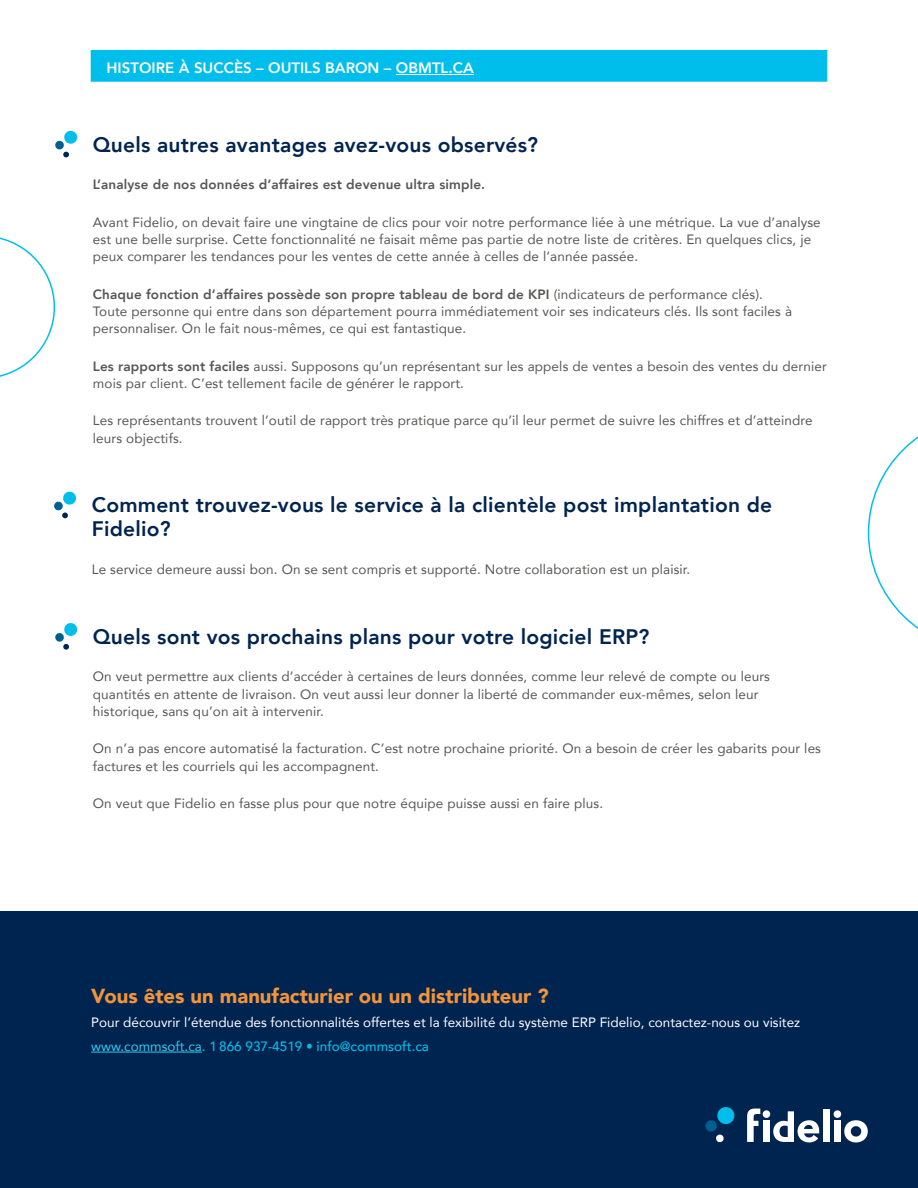
<style>
.page{position:relative;width:918px;height:1188px;background:#fff}
.page>*{position:absolute;margin:0;border:0;box-sizing:border-box;transform-origin:0 0}
.t1{font:800 21px/24px "Avenir";letter-spacing:.01em;color:#002450}
.t2{font:900 20.25px "Avenir";color:#f4943a}
.t3{font:800 15px "Avenir";color:#fff}
.t4{font:13.5px/17.2px "Avenir";letter-spacing:.01em;color:#575756}
.t5{font:13.5px/24px "Avenir";color:#fff}
.t6{font:800 13.5px "Avenir";letter-spacing:.01em;color:#575756}
.s1{font-weight:800}
.s2{color:#33cbef}
.s3{font-weight:500;color:#00beeb}
</style>
<div class="page">
<svg style="left:0;top:237px;width:55px;height:140px"></svg>
<svg style="left:868px;top:436px;width:50px;height:193px"></svg>
<svg style="left:55px;top:131px;width:22px;height:27px"></svg>
<div style="left:0;top:912px;width:918px;height:276px;background:#002450"></div>
<hr style="left:91px;top:1052px;width:111px;height:1px;background:#33cbef">
<svg style="left:705px;top:1107px;width:30px;height:35px"></svg>
<div style="left:823px;top:1109px;width:6px;height:33px;background:#fff"></div>
<svg style="left:834px;top:1110px;width:34px;height:32px"></svg>
<svg style="left:747px;top:1109px;width:72px;height:33px"></svg>
<svg style="left:54px;top:491px;width:22px;height:27px"></svg>
<svg style="left:55px;top:623px;width:22px;height:27px"></svg>
<div style="left:90px;top:50px;width:738px;height:32px;background:#00beeb"></div>
<hr style="left:396px;top:74px;width:78px;height:1px;background:#fff">
<p class="t3" style="left:107px;top:56px;width:369px">HISTOIRE À SUCCÈS – OUTILS BARON – OBMTL.CA</p>
<h1 class="t1" style="left:93px;top:132px;width:447px">Quels autres avantages avez-vous observés?</h1>
<p class="t6" style="left:93px;top:174px;width:394px">L’analyse de nos données d’affaires est devenue ultra simple.</p>
<p class="t4" style="left:93px;top:213px;width:729px">Avant Fidelio, on devait faire une vingtaine de clics pour voir notre performance liée à une métrique. La vue d’analyse est une belle surprise. Cette fonctionnalité ne faisait même pas partie de notre liste de critères. En quelques clics, je peux comparer les tendances pour les ventes de cette année à celles de l’année passée.</p>
<p class="t4" style="left:93px;top:285px;width:701px"><span class="s1">Chaque fonction d’affaires possède son propre tableau de bord de KPI</span> (indicateurs de performance clés).<br>Toute personne qui entre dans son département pourra immédiatement voir ses indicateurs clés. Ils sont faciles à personnaliser. On le fait nous-mêmes, ce qui est fantastique.</p>
<p class="t4" style="left:93px;top:357px;width:735px"><span class="s1">Les rapports sont faciles</span> aussi. Supposons qu’un représentant sur les appels de ventes a besoin des ventes du dernier mois par client. C’est tellement facile de générer le rapport.</p>
<p class="t4" style="left:93px;top:412px;width:721px">Les représentants trouvent l’outil de rapport très pratique parce qu’il leur permet de suivre les chiffres et d’atteindre leurs objectifs.</p>
<h1 class="t1" style="left:92px;top:493px;width:682px">Comment trouvez-vous le service à la clientèle post implantation de<br>Fidelio?</h1>
<p class="t4" style="left:92px;top:560px;width:600px">Le service demeure aussi bon. On se sent compris et supporté. Notre collaboration est un plaisir.</p>
<h1 class="t1" style="left:93px;top:625px;width:558px">Quels sont vos prochains plans pour votre logiciel ERP?</h1>
<p class="t4" style="left:93px;top:668px;width:679px">On veut permettre aux clients d’accéder à certaines de leurs données, comme leur relevé de compte ou leurs quantités en attente de livraison. On veut aussi leur donner la liberté de commander eux-mêmes, selon leur historique, sans qu’on ait à intervenir.</p>
<p class="t4" style="left:93px;top:740px;width:730px">On n’a pas encore automatisé la facturation. C’est notre prochaine priorité. On a besoin de créer les gabarits pour les factures et les courriels qui les accompagnent.</p>
<p class="t4" style="left:93px;top:794px;width:512px">On veut que Fidelio en fasse plus pour que notre équipe puisse aussi en faire plus.</p>
<h2 class="t2" style="left:91px;top:979px;width:459px">Vous êtes un manufacturier ou un distributeur ?</h2>
<p class="t5" style="left:91px;top:1010px;width:710px">Pour découvrir l’étendue des fonctionnalités offertes et la fexibilité du système ERP Fidelio, contactez-nous ou visitez <span class="s2">www.commsoft.ca.</span> <span class="s3">1 866 937-4519 • info@commsoft.ca</span></p>
</div>
